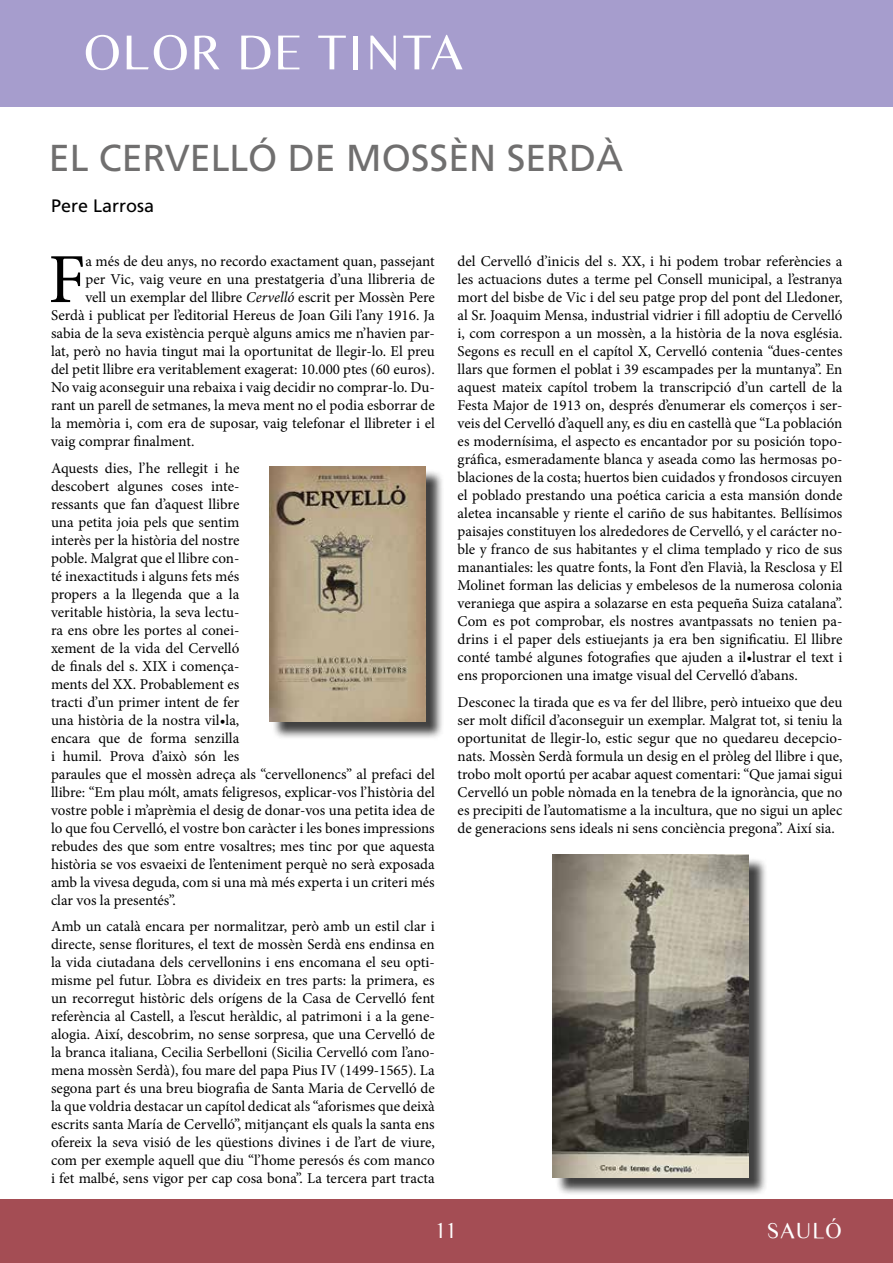
<style>
.page{position:relative;width:893px;height:1263px;background:#fff}
.page>*{position:absolute;margin:0;border:0;box-sizing:border-box;transform-origin:0 0}
.t1{font:70.35px "Minion Pro";color:#000}
.t2{font:51px "Times Sans Serif";color:#fff}
.t3{font:37.5px "Frutiger LT Std";color:#706f6f}
.t4{font:22.5px "Times Sans Serif";color:#fff}
.t5{font:18px "Frutiger LT Std";color:#000}
.t6{font:15px/18px "Minion Pro";color:#000;text-align:justify}
.s1{font-style:italic}
</style>
<div class="page">
<div style="left:0;top:1199px;width:893px;height:64px;background:#a44d54"></div>
<div style="left:0;top:0;width:893px;height:106px;background:#a69dcd"></div>
<div style="left:271px;top:469px;width:173px;height:271px;background:#000;opacity:.75"></div>
<img style="left:269px;top:467px;width:156px;height:255px">
<div style="left:555px;top:857px;width:212px;height:339px;background:#000;opacity:.75"></div>
<img style="left:553px;top:855px;width:196px;height:323px">
<h2 class="t2" style="left:84px;top:18px;width:383px">OLOR DE TINTA</h2>
<h3 class="t3" style="left:49px;top:136px;width:576px">EL CERVELLÓ DE MOSSÈN SERDÀ</h3>
<p class="t5" style="left:51px;top:195px;width:105px">Pere Larrosa</p>
<h1 class="t1" style="left:48px;top:232px;width:39px">F</h1>
<p class="t6" style="left:85px;top:252px;width:351px">a més de deu anys, no recordo exactament quan, passejant</p>
<p class="t6" style="left:85px;top:270px;width:351px">per Vic, vaig veure en una prestatgeria d’una llibreria de</p>
<p class="t6" style="left:85px;top:288px;width:351px">vell un exemplar del llibre <span class="s1">Cervelló</span> escrit per Mossèn Pere</p>
<p class="t6" style="left:51px;top:306px;width:385px">Serdà i publicat per l’editorial Hereus de Joan Gili l’any 1916. Ja</p>
<p class="t6" style="left:51px;top:324px;width:385px">sabia de la seva existència perquè alguns amics me n’havien par-</p>
<p class="t6" style="left:51px;top:342px;width:385px">lat, però no havia tingut mai la oportunitat de llegir-lo. El preu</p>
<p class="t6" style="left:51px;top:360px;width:385px">del petit llibre era veritablement exagerat: 10.000 ptes (60 euros).</p>
<p class="t6" style="left:51px;top:378px;width:385px">No vaig aconseguir una rebaixa i vaig decidir no comprar-lo. Du-</p>
<p class="t6" style="left:51px;top:396px;width:385px">rant un parell de setmanes, la meva ment no el podia esborrar de</p>
<p class="t6" style="left:51px;top:414px;width:385px">la memòria i, com era de suposar, vaig telefonar el llibreter i el</p>
<p class="t6" style="left:51px;top:432px;width:145px">vaig comprar finalment.</p>
<p class="t6" style="left:51px;top:459px;width:385px;text-align:left">Aquests dies, l’he rellegit i he<br>descobert algunes coses inte-<br>ressants que fan d’aquest llibre<br>una petita joia pels que sentim<br>interès per la història del nostre<br>poble. Malgrat que el llibre con-<br>té inexactituds i alguns fets més<br>propers a la llegenda que a la<br>veritable història, la seva lectu-<br>ra ens obre les portes al conei-<br>xement de la vida del Cervelló<br>de finals del s. XIX i comença-<br>ments del XX. Probablement es<br>tracti d’un primer intent de fer<br>una història de la nostra vil•la,<br>encara que de forma senzilla<br>i humil. Prova d’això són les<br>paraules que el mossèn adreça als “cervellonencs” al prefaci del llibre: “Em plau mólt, amats feligresos, explicar-vos l’història del vostre poble i m’aprèmia el desig de donar-vos una petita idea de lo que fou Cervelló, el vostre bon caràcter i les bones impressions rebudes des que som entre vosaltres; mes tinc por que aquesta història se vos esvaeixi de l’enteniment perquè no serà exposada amb la vivesa deguda, com si una mà més experta i un criteri més clar vos la presentés”.</p>
<p class="t6" style="left:51px;top:917px;width:385px">Amb un català encara per normalitzar, però amb un estil clar i directe, sense floritures, el text de mossèn Serdà ens endinsa en la vida ciutadana dels cervellonins i ens encomana el seu opti&shy;misme pel futur. L’obra es divideix en tres parts: la primera, es un recorregut històric dels orígens de la Casa de Cervelló fent referència al Castell, a l’escut heràldic, al patrimoni i a la gene&shy;alogia. Així, descobrim, no sense sorpresa, que una Cervelló de la branca italiana, Cecilia Serbelloni (Sicilia Cervelló com l’ano&shy;mena mossèn Serdà), fou mare del papa Pius IV (1499-1565). La segona part és una breu biografia de Santa Maria de Cervelló de la que voldria destacar un capítol dedicat als “aforismes que deixà escrits santa María de Cervelló”, mitjançant els quals la santa ens ofereix la seva visió de les qüestions divines i de l’art de viure, com per exemple aquell que diu “l’home peresós és com manco i fet malbé, sens vigor per cap cosa bona”. La tercera part tracta</p>
<p class="t6" style="left:458px;top:252px;width:386px">del Cervelló d’inicis del s. XX, i hi podem trobar referències a les actuacions dutes a terme pel Consell municipal, a l’estranya mort del bisbe de Vic i del seu patge prop del pont del Lledoner, al Sr. Joaquim Mensa, industrial vidrier i fill adoptiu de Cervelló i, com correspon a un mossèn, a la història de la nova església.<br>Segons es recull en el capítol X, Cervelló contenia “dues-centes llars que formen el poblat i 39 escampades per la muntanya”. En aquest mateix capítol trobem la transcripció d’un cartell de la Festa Major de 1913 on, després d’enumerar els comerços i ser&shy;veis del Cervelló d’aquell any, es diu en castellà que “La población es modernísima, el aspecto es encantador por su posición topo&shy;gráfica, esmeradamente blanca y aseada como las hermosas po&shy;blaciones de la costa; huertos bien cuidados y frondosos circuyen el poblado prestando una poética caricia a esta mansión donde aletea incansable y riente el cariño de sus habitantes. Bellísimos paisajes constituyen los alrededores de Cervelló, y el carácter no&shy;ble y franco de sus habitantes y el clima templado y rico de sus manantiales: les quatre fonts, la Font d’en Flavià, la Resclosa y El Molinet forman las delicias y embelesos de la numerosa colonia veraniega que aspira a solazarse en esta pequeña Suiza catalana”.<br>Com es pot comprobar, els nostres avantpassats no tenien pa&shy;drins i el paper dels estiuejants ja era ben significatiu. El llibre conté també algunes fotografies que ajuden a il•lustrar el text i ens proporcionen una imatge visual del Cervelló d’abans.</p>
<p class="t6" style="left:458px;top:693px;width:386px">Desconec la tirada que es va fer del llibre, però intueixo que deu ser molt difícil d’aconseguir un exemplar. Malgrat tot, si teniu la oportunitat de llegir-lo, estic segur que no quedareu decepcio&shy;nats. Mossèn Serdà formula un desig en el pròleg del llibre i que, trobo molt oportú per acabar aquest comentari: “Que jamai sigui Cervelló un poble nòmada en la tenebra de la ignorància, que no es precipiti de l’automatisme a la incultura, que no sigui un aplec de generacions sens ideals ni sens conciència pregona”. Així sia.</p>
<h3 class="t4" style="left:434px;top:1211px;width:24px">1311</h3>
<h3 class="t4" style="left:767px;top:1215px;width:76px">SAULÓ</h3>
</div>
